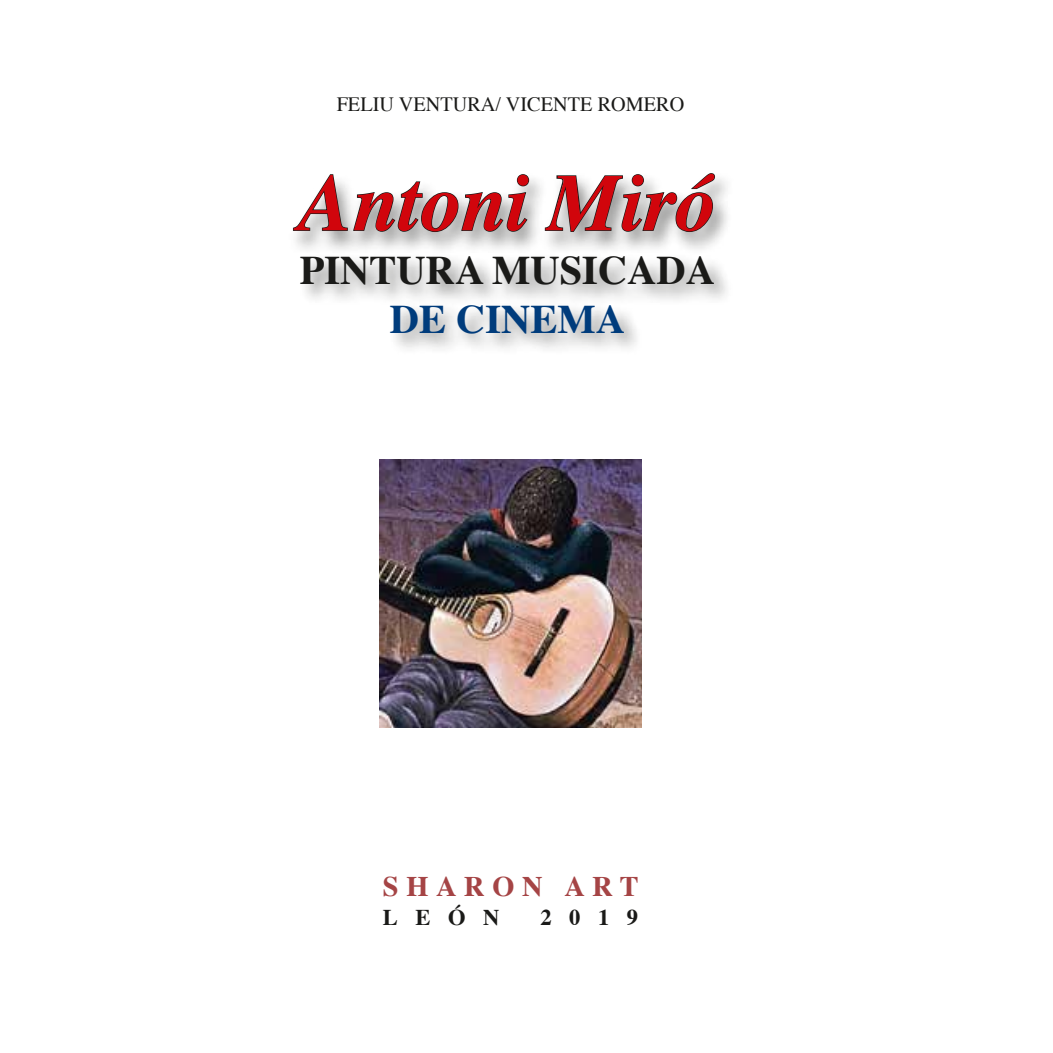
<style>
.page{position:relative;width:1053px;height:1053px;background:#fff}
.page>*{position:absolute;margin:0;border:0;box-sizing:border-box;transform-origin:0 0}
.t1{font:italic 700 81px "Times";color:#d1050c}
.t2{font:700 40.5px "Times";color:#1a1a18}
.t3{font:700 40.5px "Times";color:#003c7c}
.t4{font:700 28.35px "Times";letter-spacing:.27em;color:#a54445}
.t5{font:700 22.5px "Times";letter-spacing:.78em;color:#1a1a18}
.t6{font:20.25px "Times";color:#1a1a18}
</style>
<div class="page">
<div style="left:298px;top:252px;width:436px;height:103px;background:#1a1a18;opacity:.5"></div>
<div style="left:286px;top:170px;width:448px;height:85px;background:#1a1a18;opacity:.5"></div>
<svg style="left:292px;top:173px;width:238px;height:60px"></svg>
<svg style="left:544px;top:172px;width:171px;height:61px"></svg>
<img style="left:379px;top:459px;width:262px;height:268px">
<p class="t6" style="left:337px;top:96px;width:349px">FELIU VENTURA/ VICENTE ROMERO</p>
<h1 class="t1" style="left:298px;top:169px;width:418px">Antoni Miró</h1>
<h2 class="t2" style="left:300px;top:254px;width:417px">PINTURA MUSICADA</h2>
<h2 class="t3" style="left:390px;top:302px;width:237px">DE CINEMA</h2>
<h3 class="t4" style="left:383px;top:874px;width:257px">SHARON ART</h3>
<p class="t5" style="left:383px;top:908px;width:118px">LEÓN</p>
<p class="t5" style="left:540px;top:908px;width:99px">2019</p>
</div>
